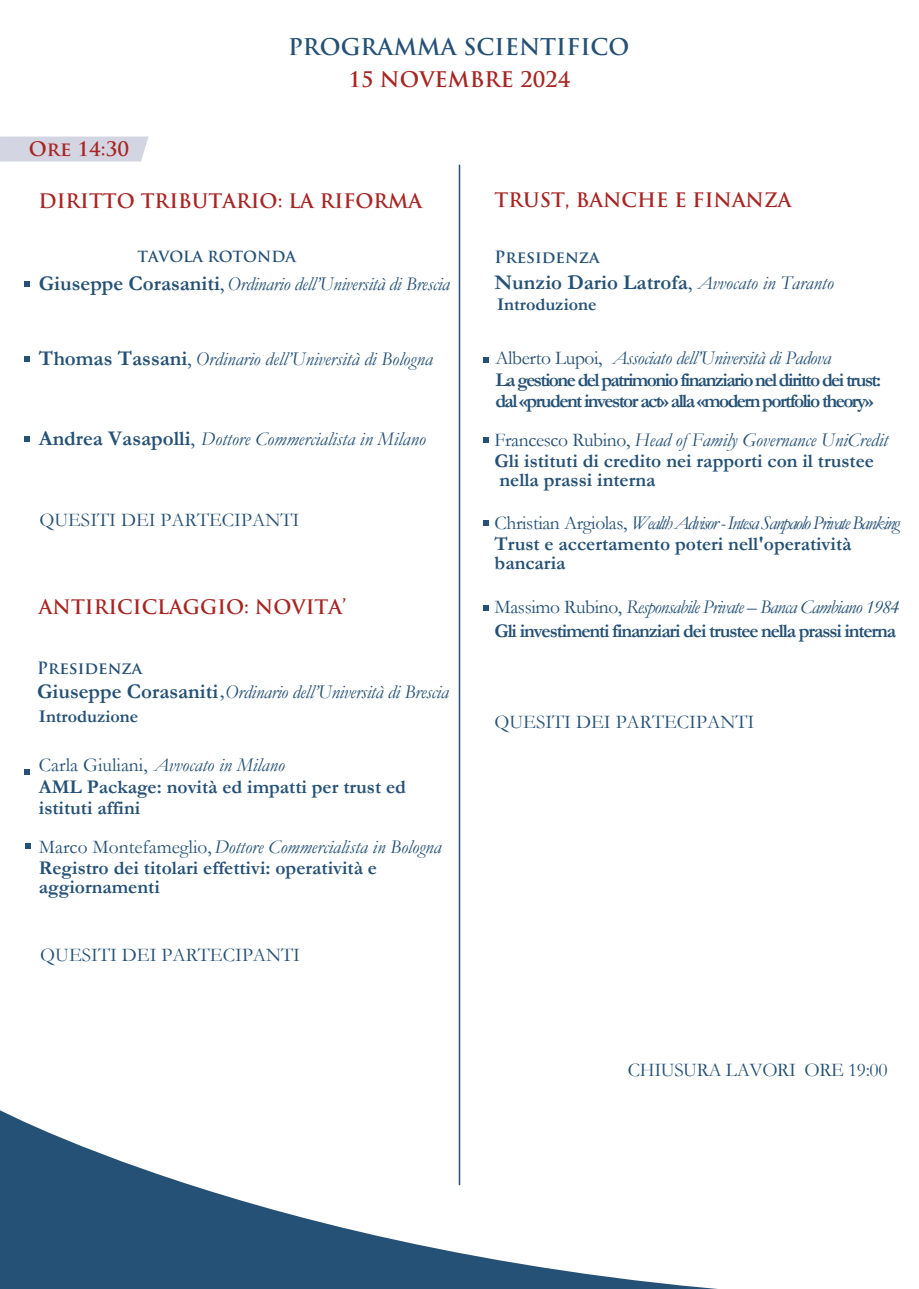
<style>
.page{position:relative;width:919px;height:1289px;background:#fff}
.page>*{position:absolute;margin:0;border:0;box-sizing:border-box;transform-origin:0 0}
.t1{font:700 22.5px "Trajan Pro";color:#255176}
.t2{font:700 21px "Garamond";color:#255176}
.t3{font:700 21px "Trajan Pro";color:#a82523}
.t4{font:700 19.5px/20px "Garamond";color:#255176}
.t5{font:italic 19.5px/38.8px "Garamond";color:#255176}
.t6{font:700 19.5px/22.5px "Garamond";letter-spacing:-.08em;color:#255176}
.t7{font:700 19.5px/23.4px "Garamond";letter-spacing:-.055em;color:#255176}
.t8{font:700 19.5px "Trajan Pro";color:#a82523}
.t9{font:19.5px "Garamond";color:#255176}
.t10{font:19.5px "Garamond";letter-spacing:-.02em;color:#255176}
.t11{font:700 18px "Garamond";color:#255176}
.t12{font:700 16.5px "Trajan Pro";color:#255176}
.t13{font:700 15px "Trajan Pro";color:#255176}
.s1{font-weight:700;font-style:normal;font-size:21px}
.s2{font-style:normal;font-size:21px}
.s3{font-weight:400}
.s4{font-weight:400;font-style:italic}
.s5{font-weight:700;font-style:normal}
.s6{font-style:normal}
.s7{font-weight:400;font-style:italic;font-size:19.5px}
</style>
<div class="page">
<div style="left:0;top:136px;width:149px;height:25px;background:#d4d5e2"></div>
<svg style="left:0;top:1109px;width:707px;height:179px"></svg>
<svg style="left:24px;top:281px;width:6px;height:5px"></svg>
<svg style="left:24px;top:356px;width:6px;height:5px"></svg>
<svg style="left:25px;top:436px;width:5px;height:5px"></svg>
<svg style="left:25px;top:769px;width:5px;height:5px"></svg>
<svg style="left:25px;top:843px;width:5px;height:5px"></svg>
<svg style="left:483px;top:357px;width:5px;height:5px"></svg>
<svg style="left:483px;top:437px;width:5px;height:5px"></svg>
<svg style="left:484px;top:520px;width:5px;height:6px"></svg>
<svg style="left:484px;top:605px;width:5px;height:5px"></svg>
<hr style="left:458px;top:165px;width:2px;height:1020px;background:#255176">
<p class="t1" style="left:288px;top:33px;width:342px">PROGRAMMA SCIENTIFICO</p>
<p class="t3" style="left:348px;top:66px;width:223px">15 NOVEMBRE 2024</p>
<p class="t8" style="left:29px;top:137px;width:102px">Ore 14:30</p>
<p class="t8" style="left:38px;top:189px;width:385px">DIRITTO TRIBUTARIO: LA RIFORMA</p>
<p class="t13" style="left:137px;top:247px;width:160px">TAVOLA ROTONDA</p>
<p class="t5" style="left:39px;top:264px;width:412px"><span class="s1">Giuseppe Corasaniti</span><span class="s2">,</span> Ordinario dell’Università di Brescia</p>
<p class="t5" style="left:39px;top:339px;width:395px"><span class="s1">Thomas Tassani</span><span class="s2">,</span> Ordinario dell’Università di Bologna</p>
<p class="t5" style="left:39px;top:419px;width:388px"><span class="s1">Andrea Vasapolli</span><span class="s2">,</span> Dottore Commercialista in Milano</p>
<p class="t9" style="left:39px;top:508px;width:261px">QUESITI DEI PARTECIPANTI</p>
<p class="t8" style="left:39px;top:595px;width:309px">ANTIRICICLAGGIO: NOVITA’</p>
<p class="t12" style="left:37px;top:657px;width:107px">Presidenza</p>
<p class="t5" style="left:37px;top:672px;width:413px"><span class="s1">Giuseppe Corasaniti</span><span class="s2">,</span>Ordinario dell’Università di Brescia</p>
<p class="t11" style="left:39px;top:705px;width:101px">Introduzione</p>
<p class="t4" style="left:39px;top:753px;width:368px;line-height:22.5px"><span class="s3">Carla Giuliani,</span> <span class="s4">Avvocato in Milano<br></span>AML Package: novità ed impatti per trust ed</p>
<p class="t5" style="left:39px;top:787px;width:404px"><span class="s5">istituti affini<br></span><span class="s6">Marco Montefameglio,</span>Dottore Commercialista in Bologna</p>
<p class="t4" style="left:39px;top:857px;width:339px;line-height:19.5px">Registro dei titolari effettivi: operatività e aggiornamenti</p>
<p class="t9" style="left:40px;top:943px;width:261px">QUESITI DEI PARTECIPANTI</p>
<p class="t8" style="left:494px;top:188px;width:298px">TRUST, BANCHE E FINANZA</p>
<p class="t12" style="left:494px;top:246px;width:107px">Presidenza</p>
<p class="t2" style="left:494px;top:269px;width:340px">Nunzio Dario Latrofa<span class="s3">,</span> <span class="s7">Avvocato in Taranto</span></p>
<p class="t11" style="left:497px;top:293px;width:101px">Introduzione</p>
<p class="t6" style="left:495px;top:346px;width:387px"><span class="s3">Alberto Lupoi,</span> <span class="s4">Associato dell’Università di Padova<br></span>La gestione del patrimonio finanziario nel diritto dei trust:</p>
<p class="t6" style="left:495px;top:389px;width:379px">dal «prudent investor act» alla «modern portfolio theory»</p>
<p class="t4" style="left:494px;top:430px;width:395px"><span class="s3">Francesco Rubino,</span> <span class="s4">Head of Family Governance UniCredit<br></span>Gli istituti di credito nei rapporti con il trustee nella prassi interna</p>
<p class="t4" style="left:494px;top:512px;width:407px"><span class="s3">Christian Argiolas,</span> <span class="s4">Wealth Advisor - Intesa Sanpaolo Private Banking<br></span>Trust e accertamento poteri nell'operatività bancaria</p>
<p class="t7" style="left:494px;top:595px;width:406px"><span class="s3">Massimo Rubino,</span> <span class="s4">Responsabile Private – Banca Cambiano 1984<br></span>Gli investimenti finanziari dei trustee nella prassi interna</p>
<p class="t9" style="left:494px;top:710px;width:261px">QUESITI DEI PARTECIPANTI</p>
<p class="t10" style="left:628px;top:1057px;width:261px">CHIUSURA LAVORI ORE 19:00</p>
</div>
